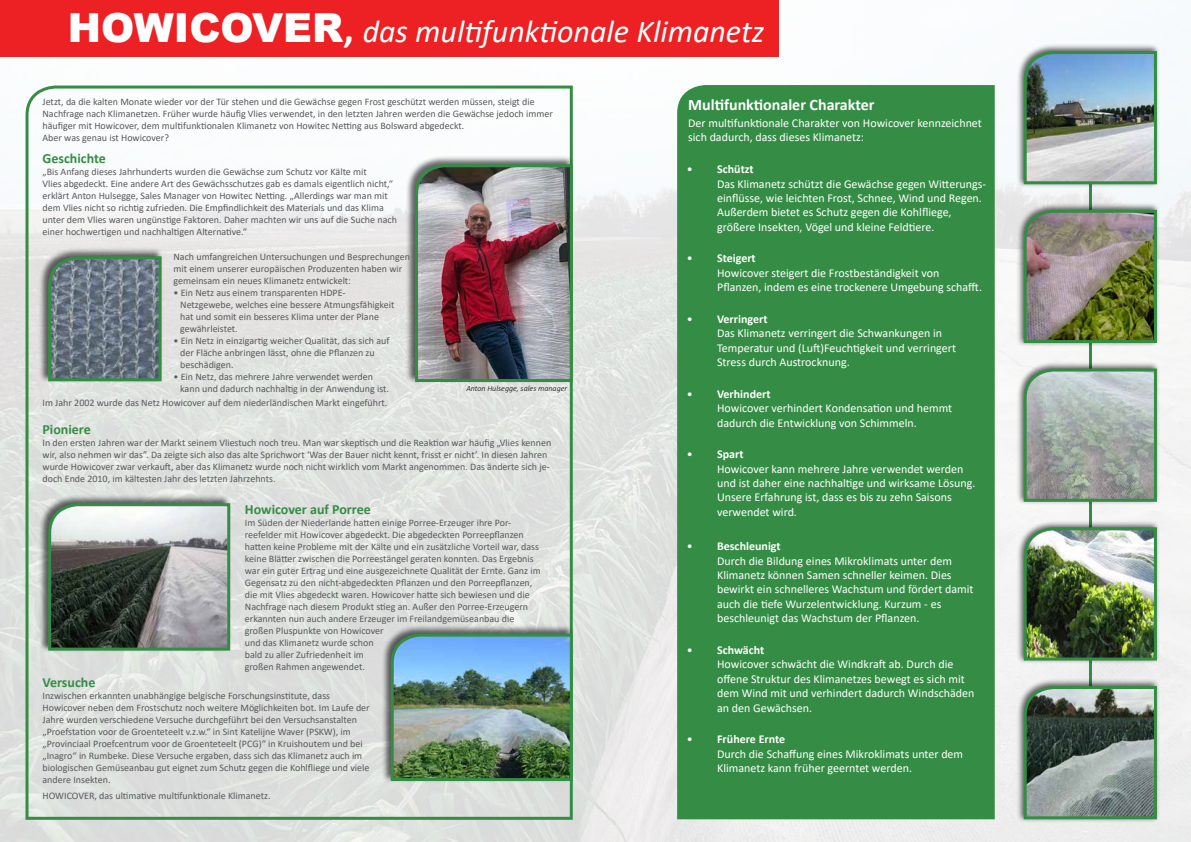
<style>
.page{position:relative;width:1191px;height:842px;background:#fff}
.page>*{position:absolute;margin:0;border:0;box-sizing:border-box;transform-origin:0 0}
.t1{font:italic 32px "Calibri";color:#fff}
.t2{font:700 16px "Calibri";color:#fff}
.t3{font:700 14px "Calibri";color:#358d45}
.t4{font:12px/14.4px "Calibri";color:#fff}
.t5{font:10px/12px "Calibri";color:#58595b}
.t6{font:italic 300 8px "Calibri";color:#000}
.s1{font-family:"Arial";font-weight:900;font-style:normal;font-size:40px}
.s2{font-weight:700;font-style:normal;font-size:40px}
.s3{font-weight:700}
</style>
<div class="page">
<img style="left:0;top:0;width:1191px;height:842px">
<svg style="left:24px;top:84px;width:550px;height:737px"></svg>
<div style="left:0;top:0;width:778px;height:57px;background:#ed2124"></div>
<div style="left:677px;top:85px;width:317px;height:734px;background:#358d45"></div>
<hr style="left:1089px;top:144px;width:2px;height:569px;background:#358d45">
<div style="left:1016px;top:44px;width:144px;height:144px;background:#000;opacity:.6"></div>
<img style="left:1022px;top:50px;width:136px;height:136px">
<div style="left:1016px;top:520px;width:144px;height:144px;background:#000;opacity:.6"></div>
<img style="left:1022px;top:526px;width:136px;height:136px">
<div style="left:1016px;top:361px;width:144px;height:144px;background:#000;opacity:.6"></div>
<svg style="left:1022px;top:367px;width:136px;height:136px;background:#9daaa1"></svg>
<div style="left:1016px;top:202px;width:144px;height:144px;background:#000;opacity:.6"></div>
<img style="left:1022px;top:208px;width:136px;height:136px">
<div style="left:1016px;top:679px;width:144px;height:144px;background:#000;opacity:.6"></div>
<svg style="left:1022px;top:684px;width:136px;height:137px;background:#6f8076"></svg>
<div style="left:405px;top:155px;width:169px;height:229px;background:#000;opacity:.6"></div>
<img style="left:413px;top:163px;width:161px;height:220px">
<div style="left:38px;top:494px;width:193px;height:158px;background:#000;opacity:.6"></div>
<svg style="left:47px;top:502px;width:185px;height:150px;background:#808881"></svg>
<div style="left:381px;top:624px;width:193px;height:159px;background:#000;opacity:.6"></div>
<img style="left:389px;top:632px;width:185px;height:150px">
<div style="left:38px;top:247px;width:125px;height:136px;background:#000;opacity:.6"></div>
<svg style="left:47px;top:255px;width:116px;height:128px;background:#6a7c81"></svg>
<h1 class="t1" style="left:68px;top:9px;width:698px"><span class="s1">HOWICOVER</span><span class="s2">,</span> das multifunktionale Klimanetz</h1>
<p class="t5" style="left:43px;top:96px;width:512px">Jetzt, da die kalten Monate wieder vor der Tür stehen und die Gewächse gegen Frost geschützt werden müssen, steigt die Nachfrage nach Klimanetzen. Früher wurde häufig Vlies verwendet, in den letzten Jahren werden die Gewächse jedoch immer häufiger mit Howicover, dem multifunktionalen Klimanetz von Howitec Netting aus Bolsward abgedeckt.<br>Aber was genau ist Howicover?</p>
<h2 class="t2" style="left:688px;top:93px;width:188px">Multifunktionaler Charakter</h2>
<p class="t4" style="left:688px;top:115px;width:295px">Der multifunktionale Charakter von Howicover kennzeichnet sich dadurch, dass dieses Klimanetz:</p>
<p class="t4" style="left:717px;top:162px;width:271px;text-indent:-30px">• <span class="s3">Schützt<br></span>Das Klimanetz schützt die Gewächse gegen Witterungs&shy;einflüsse, wie leichten Frost, Schnee, Wind und Regen.<br>Außerdem bietet es Schutz gegen die Kohlfliege, größere Insekten, Vögel und kleine Feldtiere.</p>
<p class="t4" style="left:717px;top:251px;width:266px;text-indent:-30px">• <span class="s3">Steigert<br></span>Howicover steigert die Frostbeständigkeit von<br>Pflanzen, indem es eine trockenere Umgebung schafft.</p>
<p class="t4" style="left:717px;top:311px;width:240px;text-indent:-30px">• <span class="s3">Verringert<br></span>Das Klimanetz verringert die Schwankungen in Temperatur und (Luft)Feuchtigkeit und verringert Stress durch Austrocknung.</p>
<p class="t4" style="left:717px;top:386px;width:237px;text-indent:-30px">• <span class="s3">Verhindert<br></span>Howicover verhindert Kondensation und hemmt dadurch die Entwicklung von Schimmeln.</p>
<p class="t4" style="left:717px;top:447px;width:260px;text-indent:-30px">• <span class="s3">Spart<br></span>Howicover kann mehrere Jahre verwendet werden und ist daher eine nachhaltige und wirksame Lösung.<br>Unsere Erfahrung ist, dass es bis zu zehn Saisons verwendet wird.</p>
<p class="t4" style="left:717px;top:539px;width:258px;text-indent:-30px">• <span class="s3">Beschleunigt<br></span>Durch die Bildung eines Mikroklimats unter dem Klimanetz können Samen schneller keimen. Dies bewirkt ein schnelleres Wachstum und fördert damit auch die tiefe Wurzelentwicklung. Kurzum - es beschleunigt das Wachstum der Pflanzen.</p>
<p class="t4" style="left:717px;top:642px;width:259px;text-indent:-30px">• <span class="s3">Schwächt<br></span>Howicover schwächt die Windkraft ab. Durch die offene Struktur des Klimanetzes bewegt es sich mit dem Wind mit und verhindert dadurch Windschäden an den Gewächsen.</p>
<p class="t4" style="left:717px;top:732px;width:248px;text-indent:-30px">• <span class="s3">Frühere Ernte<br></span>Durch die Schaffung eines Mikroklimats unter dem<br>Klimanetz kann früher geerntet werden.</p>
<h3 class="t3" style="left:43px;top:148px;width:65px">Geschichte</h3>
<p class="t5" style="left:43px;top:165px;width:356px">„Bis Anfang dieses Jahrhunderts wurden die Gewächse zum Schutz vor Kälte mit<br>Vlies abgedeckt. Eine andere Art des Gewächsschutzes gab es damals eigentlich nicht,“ erklärt Anton Hulsegge, Sales Manager von Howitec Netting. „Allerdings war man mit dem Vlies nicht so richtig zufrieden. Die Empfindlichkeit des Materials und das Klima unter dem Vlies waren ungünstige Faktoren. Daher machten wir uns auf die Suche nach einer hochwertigen und nachhaltigen Alternative.“</p>
<p class="t5" style="left:173px;top:251px;width:238px">Nach umfangreichen Untersuchungen und Besprechungen mit einem unserer europäischen Produzenten haben wir gemeinsam ein neues Klimanetz entwickelt:</p>
<p class="t5" style="left:180px;top:287px;width:216px;text-indent:-7px">• Ein Netz aus einem transparenten HDPE-Netzgewebe, welches eine bessere Atmungsfähigkeit hat und somit ein besseres Klima unter der Plane gewährleistet.</p>
<p class="t5" style="left:180px;top:335px;width:211px;text-indent:-7px">• Ein Netz in einzigartig weicher Qualität, das sich auf der Fläche anbringen lässt, ohne die Pflanzen zu beschädigen.</p>
<p class="t5" style="left:180px;top:371px;width:210px;text-indent:-7px">• Ein Netz, das mehrere Jahre verwendet werden kann und dadurch nachhaltig in der Anwendung ist.</p>
<p class="t6" style="left:466px;top:383px;width:102px">Anton Hulsegge, sales manager</p>
<p class="t5" style="left:43px;top:397px;width:346px">Im Jahr 2002 wurde das Netz Howicover auf dem niederländischen Markt eingeführt.</p>
<h3 class="t3" style="left:43px;top:420px;width:50px">Pioniere</h3>
<p class="t5" style="left:43px;top:437px;width:510px">In den ersten Jahren war der Markt seinem Vliestuch noch treu. Man war skeptisch und die Reaktion war häufig „Vlies kennen wir, also nehmen wir das”. Da zeigte sich also das alte Sprichwort ‘Was der Bauer nicht kennt, frisst er nicht’. In diesen Jahren wurde Howicover zwar verkauft, aber das Klimanetz wurde noch nicht wirklich vom Markt angenommen. Das änderte sich je&shy;doch Ende 2010, im kältesten Jahr des letzten Jahrzehnts.</p>
<h3 class="t3" style="left:245px;top:499px;width:127px">Howicover auf Porree</h3>
<p class="t5" style="left:245px;top:516px;width:297px">Im Süden der Niederlande hatten einige Porree-Erzeuger ihre Por&shy;reefelder mit Howicover abgedeckt. Die abgedeckten Porreepflanzen hatten keine Probleme mit der Kälte und ein zusätzliche Vorteil war, dass keine Blätter zwischen die Porreestängel geraten konnten. Das Ergebnis war ein guter Ertrag und eine ausgezeichnete Qualität der Ernte. Ganz im Gegensatz zu den nicht-abgedeckten Pflanzen und den Porreepflanzen, die mit Vlies abgedeckt waren. Howicover hatte sich bewiesen und die Nachfrage nach diesem Produkt stieg an. Außer den Porree-Erzeugern erkannten nun auch andere Erzeuger im Freilandgemüseanbau die großen Pluspunkte von Howicover<br>und das Klimanetz wurde schon<br>bald zu aller Zufriedenheit im<br>großen Rahmen angewendet.</p>
<h3 class="t3" style="left:43px;top:672px;width:54px">Versuche</h3>
<p class="t5" style="left:43px;top:689px;width:329px">Inzwischen erkannten unabhängige belgische Forschungsinstitute, dass Howicover neben dem Frostschutz noch weitere Möglichkeiten bot. Im Laufe der Jahre wurden verschiedene Versuche durchgeführt bei den Versuchsanstalten „Proefstation voor de Groenteteelt v.z.w.“ in Sint Katelijne Waver (PSKW), im „Provinciaal Proefcentrum voor de Groenteteelt (PCG)“ in Kruishoutem und bei „Inagro“ in Rumbeke. Diese Versuche ergaben, dass sich das Klimanetz auch im biologischen Gemüseanbau gut eignet zum Schutz gegen die Kohlfliege und viele andere Insekten.</p>
<p class="t5" style="left:43px;top:790px;width:230px">HOWICOVER, das ultimative multifunktionale Klimanetz.</p>
</div>
